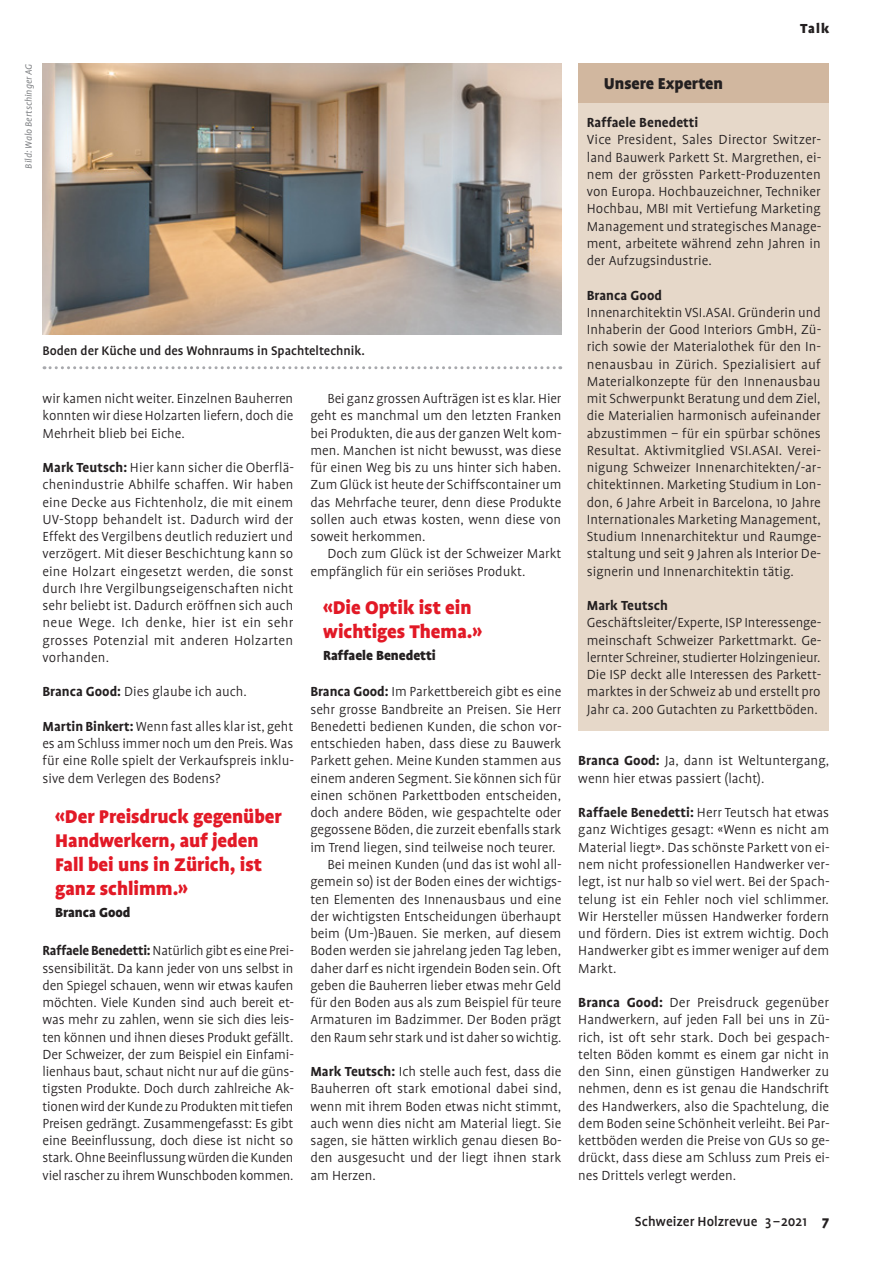
<style>
.page{position:relative;width:893px;height:1263px;background:#fff}
.page>*{position:absolute;margin:0;border:0;box-sizing:border-box;transform-origin:0 0}
.t1{font:900 21px/24px "Profile";letter-spacing:-.005em;color:#e21926}
.t2{font:900 18px "Profile";letter-spacing:-.005em;color:#231f20}
.t3{font:300 15px/17.2px "Profile";color:#231f20;text-align:justify}
.t4{font:700 15px "Profile";letter-spacing:.005em;color:#231f20}
.t5{font:900 15px "Profile";letter-spacing:-.005em;color:#231f20}
.t6{font:500 15px "Profile";letter-spacing:.005em;color:#231f20}
.t7{font:500 14.25px "Profile";color:#231f20}
.t8{font:italic 10.5px "Profile";letter-spacing:.005em;color:#808285}
.s1{font-weight:700}
.s2{font-weight:900}
</style>
<div class="page">
<div style="left:578px;top:102px;width:251px;height:629px;background:#e6d8c9"></div>
<div style="left:578px;top:64px;width:251px;height:39px;background:#d1b79f"></div>
<img style="left:43px;top:64px;width:518px;height:270px">
<svg style="left:44px;top:366px;width:517px;height:3px"></svg>
<p class="t8" style="left:23px;top:169px;width:106px;rotate:-90deg">Bild: Walo Bertschinger AG</p>
<p class="t7" style="left:43px;top:343px;width:324px">Boden der Küche und des Wohnraums in Spachteltechnik.</p>
<p class="t3" style="left:43px;top:390px;width:252px">wir kamen nicht weiter. Einzelnen Bauherren konnten wir diese Holzarten liefern, doch die Mehrheit blieb bei Eiche.</p>
<p class="t3" style="left:43px;top:459px;width:253px"><span class="s1">Mark Teutsch:</span> Hier kann sicher die Oberflä&shy;chenindustrie Abhilfe schaffen. Wir haben eine Decke aus Fichtenholz, die mit einem UV-Stopp behandelt ist. Dadurch wird der Effekt des Vergilbens deutlich reduziert und verzögert. Mit dieser Beschichtung kann so eine Holzart eingesetzt werden, die sonst durch Ihre Vergilbungseigenschaften nicht sehr beliebt ist. Dadurch eröffnen sich auch neue Wege. Ich denke, hier ist ein sehr grosses Potenzial mit anderen Holzarten vorhanden.</p>
<p class="t3" style="left:43px;top:683px;width:206px"><span class="s1">Branca Good:</span> Dies glaube ich auch.</p>
<p class="t3" style="left:43px;top:718px;width:253px"><span class="s1">Martin Binkert:</span> Wenn fast alles klar ist, geht es am Schluss immer noch um den Preis. Was für eine Rolle spielt der Verkaufspreis inklu&shy;sive dem Verlegen des Bodens?</p>
<h1 class="t1" style="left:55px;top:804px;width:228px">«Der Preisdruck gegenüber<br>Handwerkern, auf jeden<br>Fall bei uns in Zürich, ist ganz schlimm.»</h1>
<p class="t5" style="left:55px;top:904px;width:77px">Branca Good</p>
<p class="t3" style="left:43px;top:942px;width:253px"><span class="s1">Raffaele Benedetti:</span> Natürlich gibt es eine Prei&shy;ssensibilität. Da kann jeder von uns selbst in den Spiegel schauen, wenn wir etwas kaufen möchten. Viele Kunden sind auch bereit et&shy;was mehr zu zahlen, wenn sie sich dies leis&shy;ten können und ihnen dieses Produkt gefällt.<br>Der Schweizer, der zum Beispiel ein Einfami&shy;lienhaus baut, schaut nicht nur auf die güns&shy;tigsten Produkte. Doch durch zahlreiche Ak&shy;tionen wird der Kunde zu Produkten mit tiefen Preisen gedrängt. Zusammengefasst: Es gibt eine Beeinflussung, doch diese ist nicht so stark. Ohne Beeinflussung würden die Kunden viel rascher zu ihrem Wunschboden kommen.</p>
<p class="t3" style="left:310px;top:390px;width:253px;text-indent:17px">Bei ganz grossen Aufträgen ist es klar. Hier geht es manchmal um den letzten Franken bei Produkten, die aus der ganzen Welt kom&shy;men. Manchen ist nicht bewusst, was diese für einen Weg bis zu uns hinter sich haben.<br>Zum Glück ist heute der Schiffscontainer um das Mehrfache teurer, denn diese Produkte sollen auch etwas kosten, wenn diese von soweit herkommen.</p>
<p class="t3" style="left:310px;top:545px;width:252px;text-indent:17px">Doch zum Glück ist der Schweizer Markt empfänglich für ein seriöses Produkt.</p>
<h1 class="t1" style="left:323px;top:595px;width:161px">«Die Optik ist ein wichtiges Thema.»</h1>
<p class="t5" style="left:323px;top:647px;width:114px">Raffaele Benedetti</p>
<p class="t3" style="left:310px;top:683px;width:252px"><span class="s1">Branca Good:</span> Im Parkettbereich gibt es eine</p>
<p class="t3" style="left:310px;top:701px;width:252px">sehr grosse Bandbreite an Preisen. Sie Herr</p>
<p class="t3" style="left:310px;top:718px;width:253px">Benedetti bedienen Kunden, die schon vor-</p>
<p class="t3" style="left:310px;top:735px;width:252px">entschieden haben, dass diese zu Bauwerk</p>
<p class="t3" style="left:310px;top:752px;width:252px">Parkett gehen. Meine Kunden stammen aus</p>
<p class="t3" style="left:310px;top:770px;width:252px">einem anderen Segment. Sie können sich für</p>
<p class="t3" style="left:310px;top:787px;width:252px">einen schönen Parkettboden entscheiden,</p>
<p class="t3" style="left:310px;top:804px;width:252px">doch andere Böden, wie gespachtelte oder</p>
<p class="t3" style="left:310px;top:821px;width:252px">gegossene Böden, die zurzeit ebenfalls stark</p>
<p class="t3" style="left:310px;top:839px;width:246px">im Trend liegen, sind teilweise noch teurer.</p>
<p class="t3" style="left:327px;top:856px;width:236px">Bei meinen Kunden (und das ist wohl all-</p>
<p class="t3" style="left:310px;top:873px;width:253px">gemein so) ist der Boden eines der wichtigs-</p>
<p class="t3" style="left:310px;top:890px;width:252px">ten Elementen des Innenausbaus und eine</p>
<p class="t3" style="left:310px;top:908px;width:252px">der wichtigsten Entscheidungen überhaupt</p>
<p class="t3" style="left:310px;top:925px;width:252px">beim (Um-)Bauen. Sie merken, auf diesem</p>
<p class="t3" style="left:310px;top:942px;width:252px">Boden werden sie jahrelang jeden Tag leben,</p>
<p class="t3" style="left:310px;top:959px;width:252px">daher darf es nicht irgendein Boden sein. Oft</p>
<p class="t3" style="left:310px;top:977px;width:252px">geben die Bauherren lieber etwas mehr Geld</p>
<p class="t3" style="left:310px;top:994px;width:252px">für den Boden aus als zum Beispiel für teure</p>
<p class="t3" style="left:310px;top:1011px;width:252px">Armaturen im Badzimmer. Der Boden prägt</p>
<p class="t3" style="left:310px;top:1028px;width:253px">den Raum sehr stark und ist daher so wichtig.</p>
<p class="t3" style="left:310px;top:1063px;width:253px"><span class="s1">Mark Teutsch:</span> Ich stelle auch fest, dass die Bauherren oft stark emotional dabei sind, wenn mit ihrem Boden etwas nicht stimmt, auch wenn dies nicht am Material liegt. Sie sagen, sie hätten wirklich genau diesen Bo&shy;den ausgesucht und der liegt ihnen stark am Herzen.</p>
<p class="t2" style="left:604px;top:73px;width:121px">Unsere Experten</p>
<p class="t5" style="left:800px;top:20px;width:31px">Talk</p>
<p class="t4" style="left:587px;top:114px;width:113px">Raffaele Benedetti</p>
<p class="t3" style="left:587px;top:131px;width:236px">Vice President, Sales Director Switzer&shy;land Bauwerk Parkett St. Margrethen, ei&shy;nem der grössten Parkett-Produzenten von Europa. Hochbauzeichner, Techniker Hochbau, MBI mit Vertiefung Marketing Management und strategisches Manage&shy;ment, arbeitete während zehn Jahren in der Aufzugsindustrie.</p>
<p class="t4" style="left:587px;top:287px;width:77px">Branca Good</p>
<p class="t3" style="left:587px;top:304px;width:236px">Innenarchitektin VSI.ASAI. Gründerin und Inhaberin der Good Interiors GmbH, Zü&shy;rich sowie der Materialothek für den In&shy;nenausbau in Zürich. Spezialisiert auf Materialkonzepte für den Innenausbau mit Schwerpunkt Beratung und dem Ziel, die Materialien harmonisch aufeinander abzustimmen – für ein spürbar schönes Resultat. Aktivmitglied VSI.ASAI. Verei&shy;nigung Schweizer Innenarchitekten/-ar&shy;chitektinnen. Marketing Studium in Lon&shy;don, 6 Jahre Arbeit in Barcelona, 10 Jahre Internationales Marketing Management, Studium Innenarchitektur und Raumge&shy;staltung und seit 9 Jahren als Interior De&shy;signerin und Innenarchitektin tätig.</p>
<p class="t4" style="left:587px;top:597px;width:83px">Mark Teutsch</p>
<p class="t3" style="left:587px;top:614px;width:236px">Geschäftsleiter/Experte, ISP Interessenge&shy;meinschaft Schweizer Parkettmarkt. Ge&shy;lernter Schreiner, studierter Holzingenieur.<br>Die ISP deckt alle Interessen des Parkett&shy;marktes in der Schweiz ab und erstellt pro Jahr ca. 200 Gutachten zu Parkettböden.</p>
<p class="t3" style="left:578px;top:752px;width:252px"><span class="s1">Branca Good:</span> Ja, dann ist Weltuntergang, wenn hier etwas passiert (lacht).</p>
<p class="t3" style="left:578px;top:804px;width:253px"><span class="s1">Raffaele Benedetti:</span> Herr Teutsch hat etwas ganz Wichtiges gesagt: «Wenn es nicht am Material liegt». Das schönste Parkett von ei&shy;nem nicht professionellen Handwerker ver&shy;legt, ist nur halb so viel wert. Bei der Spach&shy;telung ist ein Fehler noch viel schlimmer.<br>Wir Hersteller müssen Handwerker fordern und fördern. Dies ist extrem wichtig. Doch Handwerker gibt es immer weniger auf dem Markt.</p>
<p class="t3" style="left:578px;top:994px;width:253px"><span class="s1">Branca Good:</span> Der Preisdruck gegenüber Handwerkern, auf jeden Fall bei uns in Zü&shy;rich, ist oft sehr stark. Doch bei gespach&shy;telten Böden kommt es einem gar nicht in den Sinn, einen günstigen Handwerker zu nehmen, denn es ist genau die Handschrift des Handwerkers, also die Spachtelung, die dem Boden seine Schönheit verleiht. Bei Par&shy;kettböden werden die Preise von GUs so ge&shy;drückt, dass diese am Schluss zum Preis ei&shy;nes Drittels verlegt werden.</p>
<p class="t6" style="left:635px;top:1213px;width:196px">Schweizer Holzrevue 3 –2021 <span class="s2">7</span></p>
</div>
